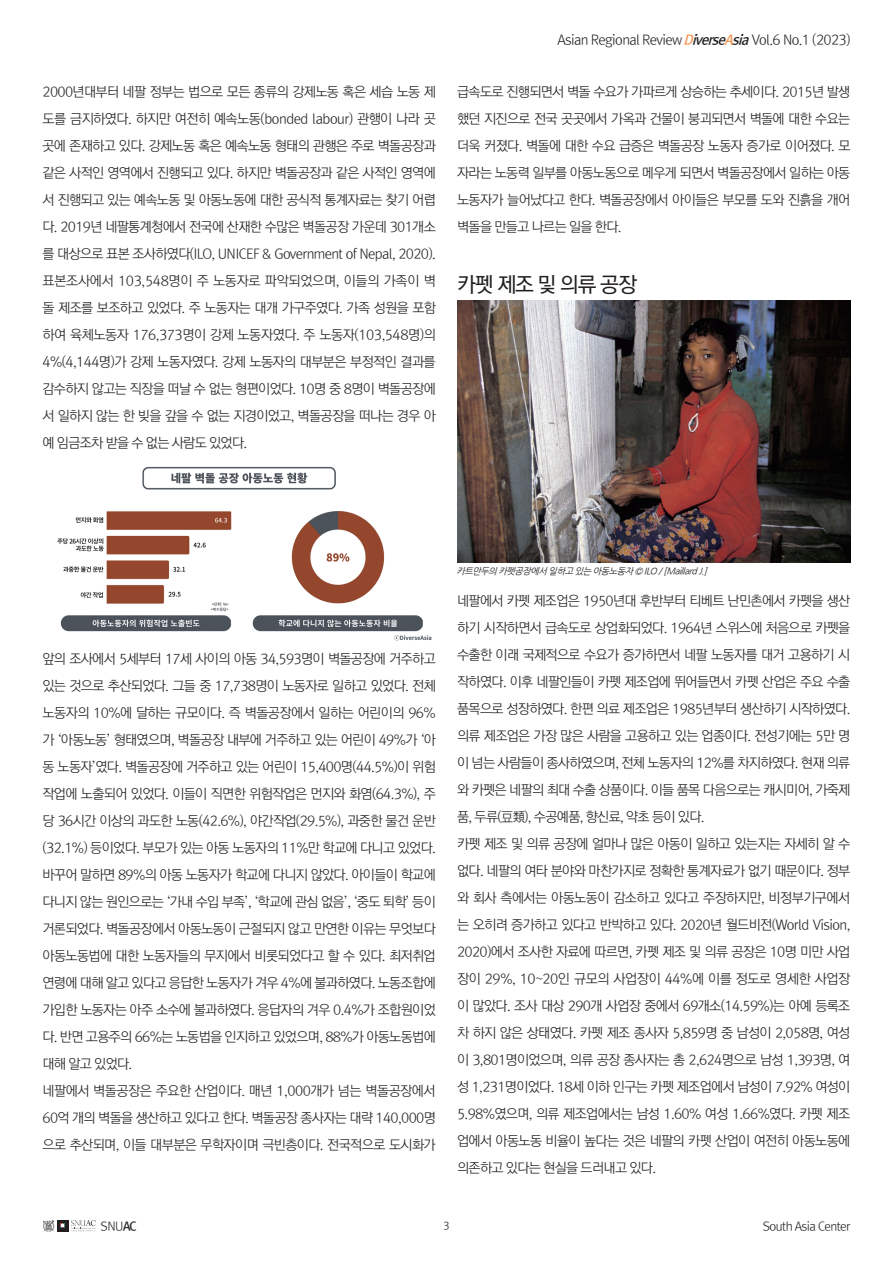
<style>
.page{position:relative;width:893px;height:1263px;background:#fff}
.page>*{position:absolute;margin:0;border:0;box-sizing:border-box;transform-origin:0 0}
.t1{font:21px "Rix Go M";letter-spacing:-.05em;color:#231f20}
.t2{font:13.5px/27px "Rix Go L";letter-spacing:-.05em;color:#231f20;text-align:justify}
.t3{font:12px "Rix Go L";letter-spacing:-.05em;color:#231f20}
.t4{font:10.5px "Rix Go L";color:#231f20}
.t5{font:italic 9px "Nanum Gothic";color:#231f20}
.s1{font-family:"Rix Go B";font-style:italic;color:#f69450}
.s2{font-family:"Rix Go B";font-style:italic}
.s3{font-family:"Rix Go B"}
</style>
<div class="page">
<div style="left:57px;top:1220px;width:11px;height:11px;background:#231f20"></div>
<svg style="left:61px;top:1224px;width:4px;height:4px"></svg>
<svg style="left:71px;top:1220px;width:25px;height:11px"></svg>
<svg style="left:43px;top:1220px;width:11px;height:12px"></svg>
<img style="left:57px;top:466px;width:375px;height:175px">
<img style="left:457px;top:301px;width:393px;height:261px">
<p class="t2" style="left:43px;top:78px;width:395px">2000년대부터 네팔 정부는 법으로 모든 종류의 강제노동 혹은 세습 노동 제 도를 금지하였다. 하지만 여전히 예속노동(bonded labour) 관행이 나라 곳 곳에 존재하고 있다. 강제노동 혹은 예속노동 형태의 관행은 주로 벽돌공장과 같은 사적인 영역에서 진행되고 있다. 하지만 벽돌공장과 같은 사적인 영역에 서 진행되고 있는 예속노동 및 아동노동에 대한 공식적 통계자료는 찾기 어렵 다. 2019년 네팔통계청에서 전국에 산재한 수많은 벽돌공장 가운데 301개소 를 대상으로 표본 조사하였다(ILO, UNICEF &amp; Government of Nepal, 2020). 표본조사에서 103,548명이 주 노동자로 파악되었으며, 이들의 가족이 벽 돌 제조를 보조하고 있었다. 주 노동자는 대개 가구주였다. 가족 성원을 포함 하여 육체노동자 176,373명이 강제 노동자였다. 주 노동자(103,548명)의 4%(4,144명)가 강제 노동자였다. 강제 노동자의 대부분은 부정적인 결과를 감수하지 않고는 직장을 떠날 수 없는 형편이었다. 10명 중 8명이 벽돌공장에 서 일하지 않는 한 빚을 갚을 수 없는 지경이었고, 벽돌공장을 떠나는 경우 아 예 임금조차 받을 수 없는 사람도 있었다.</p>
<p class="t2" style="left:557px;top:26px;width:294px">Asian Regional Review <span class="s1">D</span><span class="s2">iverse</span><span class="s1">A</span><span class="s2">sia</span> Vol.6 No.1 (2023)</p>
<p class="t2" style="left:457px;top:78px;width:395px">급속도로 진행되면서 벽돌 수요가 가파르게 상승하는 추세이다. 2015년 발생 했던 지진으로 전국 곳곳에서 가옥과 건물이 붕괴되면서 벽돌에 대한 수요는 더욱 커졌다. 벽돌에 대한 수요 급증은 벽돌공장 노동자 증가로 이어졌다. 모 자라는 노동력 일부를 아동노동으로 메우게 되면서 벽돌공장에서 일하는 아동 노동자가 늘어났다고 한다. 벽돌공장에서 아이들은 부모를 도와 진흙을 개어 벽돌을 만들고 나르는 일을 한다.</p>
<h1 class="t1" style="left:457px;top:270px;width:181px">카펫 제조 및 의류 공장</h1>
<p class="t2" style="left:43px;top:645px;width:395px;text-align:left">앞의 조사에서 5세부터 17세 사이의 아동 34,593명이 벽돌공장에 거주하고 있는 것으로 추산되었다. 그들 중 17,738명이 노동자로 일하고 있었다. 전체 노동자의 10%에 달하는 규모이다. 즉 벽돌공장에서 일하는 어린이의 96% 가 ‘아동노동’ 형태였으며, 벽돌공장 내부에 거주하고 있는 어린이 49%가 ‘아 동 노동자’였다. 벽돌공장에 거주하고 있는 어린이 15,400명(44.5%)이 위험 작업에 노출되어 있었다. 이들이 직면한 위험작업은 먼지와 화염(64.3%), 주 당 36시간 이상의 과도한 노동(42.6%), 야간작업(29.5%), 과중한 물건 운반 (32.1%) 등이었다. 부모가 있는 아동 노동자의 11%만 학교에 다니고 있었다. 바꾸어 말하면 89%의 아동 노동자가 학교에 다니지 않았다. 아이들이 학교에 다니지 않는 원인으로는 ‘가내 수입 부족’, ‘학교에 관심 없음’, ‘중도 퇴학’ 등이 거론되었다. 벽돌공장에서 아동노동이 근절되지 않고 만연한 이유는 무엇보다 아동노동법에 대한 노동자들의 무지에서 비롯되었다고 할 수 있다. 최저취업 연령에 대해 알고 있다고 응답한 노동자가 겨우 4%에 불과하였다. 노동조합에 가입한 노동자는 아주 소수에 불과하였다. 응답자의 겨우 0.4%가 조합원이었 다. 반면 고용주의 66%는 노동법을 인지하고 있었으며, 88%가 아동노동법에 대해 알고 있었다.<br>네팔에서 벽돌공장은 주요한 산업이다. 매년 1,000개가 넘는 벽돌공장에서 60억 개의 벽돌을 생산하고 있다고 한다. 벽돌공장 종사자는 대략 140,000명 으로 추산되며, 이들 대부분은 무학자이며 극빈층이다. 전국적으로 도시화가</p>
<p class="t5" style="left:456px;top:566px;width:255px">카트만두의 카펫공장에서 일하고 있는 아동노동자 © ILO /[MaillardJ.]</p>
<p class="t2" style="left:457px;top:587px;width:395px;text-align:left">네팔에서 카펫 제조업은 1950년대 후반부터 티베트 난민촌에서 카펫을 생산 하기 시작하면서 급속도로 상업화되었다. 1964년 스위스에 처음으로 카펫을 수출한 이래 국제적으로 수요가 증가하면서 네팔 노동자를 대거 고용하기 시 작하였다. 이후 네팔인들이 카펫 제조업에 뛰어들면서 카펫 산업은 주요 수출 품목으로 성장하였다. 한편 의료 제조업은 1985년부터 생산하기 시작하였다. 의류 제조업은 가장 많은 사람을 고용하고 있는 업종이다. 전성기에는 5만 명 이 넘는 사람들이 종사하였으며, 전체 노동자의 12%를 차지하였다. 현재 의류 와 카펫은 네팔의 최대 수출 상품이다. 이들 품목 다음으로는 캐시미어, 가죽제 품, 두류(豆類), 수공예품, 향신료, 약초 등이 있다.<br>카펫 제조 및 의류 공장에 얼마나 많은 아동이 일하고 있는지는 자세히 알 수 없다. 네팔의 여타 분야와 마찬가지로 정확한 통계자료가 없기 때문이다. 정부 와 회사 측에서는 아동노동이 감소하고 있다고 주장하지만, 비정부기구에서 는 오히려 증가하고 있다고 반박하고 있다. 2020년 월드비전(World Vision, 2020)에서 조사한 자료에 따르면, 카펫 제조 및 의류 공장은 10명 미만 사업 장이 29%, 10~20인 규모의 사업장이 44%에 이를 정도로 영세한 사업장 이 많았다. 조사 대상 290개 사업장 중에서 69개소(14.59%)는 아예 등록조 차 하지 않은 상태였다. 카펫 제조 종사자 5,859명 중 남성이 2,058명, 여성 이 3,801명이었으며, 의류 공장 종사자는 총 2,624명으로 남성 1,393명, 여 성 1,231명이었다. 18세 이하 인구는 카펫 제조업에서 남성이 7.92% 여성이 5.98%였으며, 의류 제조업에서는 남성 1.60% 여성 1.66%였다. 카펫 제조 업에서 아동노동 비율이 높다는 것은 네팔의 카펫 산업이 여전히 아동노동에 의존하고 있다는 현실을 드러내고 있다.</p>
<p class="t3" style="left:101px;top:1218px;width:38px">SNU<span class="s3">AC</span></p>
<p class="t4" style="left:443px;top:1218px;width:8px">3</p>
<p class="t3" style="left:763px;top:1218px;width:89px">South Asia Center</p>
</div>
